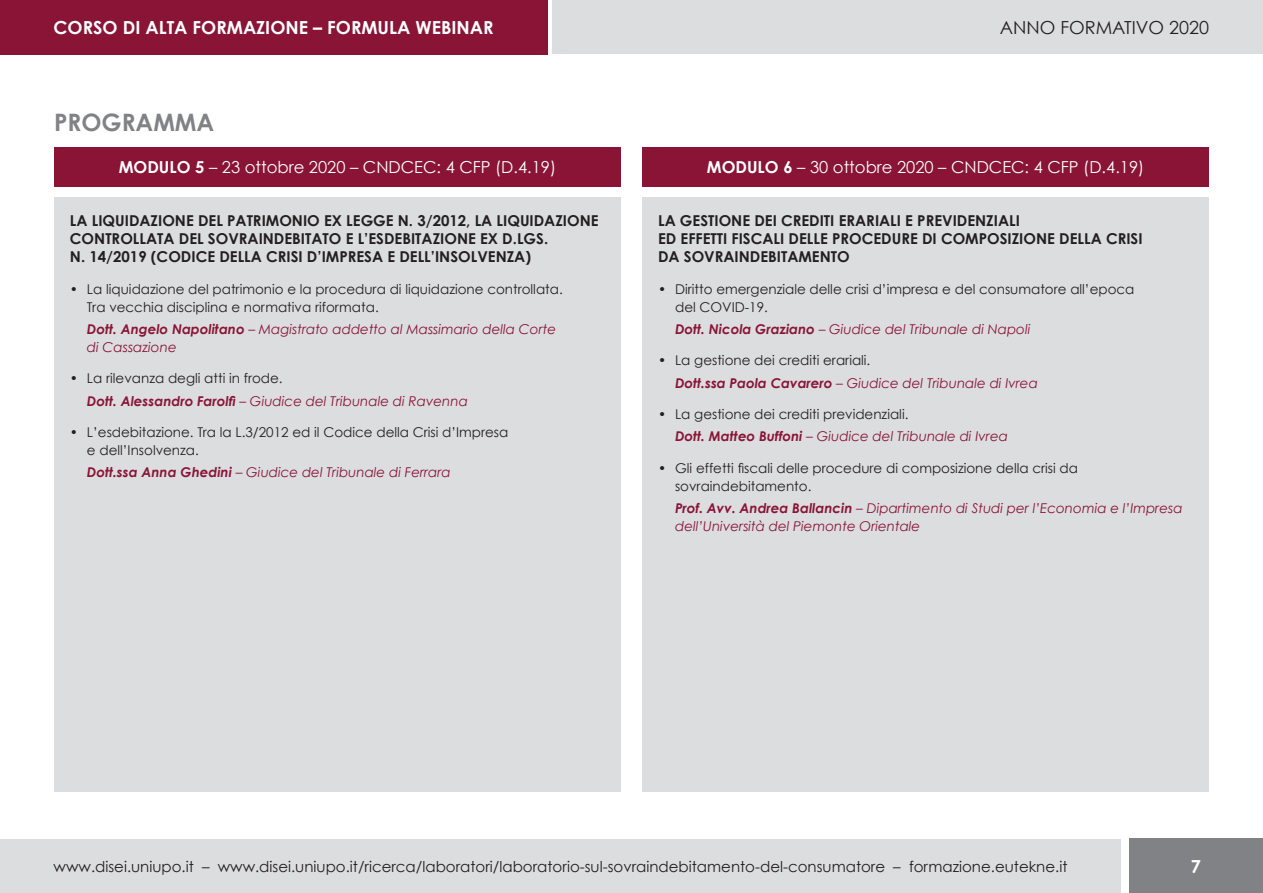
<style>
.page{position:relative;width:1263px;height:893px;background:#fff}
.page>*{position:absolute;margin:0;border:0;box-sizing:border-box;transform-origin:0 0}
.t1{font:700 24px "Century Gothic";color:#808285}
.t2{font:700 18px "Century Gothic";color:#fff}
.t3{font:18px "Century Gothic";color:#231f20}
.t4{font:16.5px "Century Gothic";color:#fff}
.t5{font:700 15px/18px "Century Gothic";color:#231f20}
.t6{font:15px "Century Gothic";color:#231f20}
.t7{font:13.5px/18px "Century Gothic";color:#231f20}
.t8{font:italic 13.5px/18px "Century Gothic";color:#891436}
.s1{font-weight:700}
</style>
<div class="page">
<div style="left:0;top:0;width:548px;height:54px;background:#891436"></div>
<div style="left:552px;top:0;width:711px;height:54px;background:#dcdddf"></div>
<div style="left:0;top:839px;width:1120px;height:54px;background:#dcdddf"></div>
<div style="left:1129px;top:839px;width:134px;height:54px;background:#808285"></div>
<div style="left:54px;top:147px;width:567px;height:40px;background:#891436"></div>
<div style="left:54px;top:198px;width:567px;height:594px;background:#dcdddf"></div>
<div style="left:642px;top:147px;width:567px;height:40px;background:#891436"></div>
<div style="left:642px;top:198px;width:567px;height:594px;background:#dcdddf"></div>
<h2 class="t2" style="left:54px;top:16px;width:441px">CORSO DI ALTA FORMAZIONE – FORMULA WEBINAR</h2>
<h2 class="t3" style="left:1000px;top:16px;width:211px">ANNO FORMATIVO 2020</h2>
<p class="t1" style="left:54px;top:107px;width:162px">PROGRAMMA</p>
<p class="t4" style="left:119px;top:157px;width:439px"><span class="s1">MODULO 5</span> – 23 ottobre 2020 – CNDCEC: 4 CFP (D.4.19)</p>
<p class="t5" style="left:70px;top:211px;width:530px">LA LIQUIDAZIONE DEL PATRIMONIO EX LEGGE N. 3/2012, LA LIQUIDAZIONE<br>CONTROLLATA DEL SOVRAINDEBITATO E L’ESDEBITAZIONE EX D.LGS.</p>
<p class="t5" style="left:70px;top:247px;width:463px">N. 14/2019 (CODICE DELLA CRISI D’IMPRESA E DELL’INSOLVENZA)</p>
<p class="t7" style="left:70px;top:279px;width:494px">• La liquidazione del patrimonio e la procedura di liquidazione controllata.</p>
<p class="t7" style="left:87px;top:297px;width:293px">Tra vecchia disciplina e normativa riformata.</p>
<p class="t8" style="left:87px;top:320px;width:471px"><span class="s1">Dott. Angelo Napolitano</span> – Magistrato addetto al Massimario della Corte</p>
<p class="t8" style="left:87px;top:338px;width:91px">di Cassazione</p>
<p class="t7" style="left:70px;top:369px;width:214px">• La rilevanza degli atti in frode.</p>
<p class="t8" style="left:87px;top:391px;width:382px"><span class="s1">Dott. Alessandro Farolfi</span> – Giudice del Tribunale di Ravenna</p>
<p class="t7" style="left:70px;top:423px;width:440px">• L’esdebitazione. Tra la L.3/2012 ed il Codice della Crisi d’Impresa</p>
<p class="t7" style="left:87px;top:441px;width:113px">e dell’Insolvenza.</p>
<p class="t8" style="left:87px;top:463px;width:365px"><span class="s1">Dott.ssa Anna Ghedini</span> – Giudice del Tribunale di Ferrara</p>
<p class="t4" style="left:707px;top:157px;width:439px"><span class="s1">MODULO 6</span> – 30 ottobre 2020 – CNDCEC: 4 CFP (D.4.19)</p>
<p class="t5" style="left:658px;top:211px;width:363px">LA GESTIONE DEI CREDITI ERARIALI E PREVIDENZIALI</p>
<p class="t5" style="left:658px;top:229px;width:486px">ED EFFETTI FISCALI DELLE PROCEDURE DI COMPOSIZIONE DELLA CRISI</p>
<p class="t5" style="left:658px;top:247px;width:193px">DA SOVRAINDEBITAMENTO</p>
<p class="t7" style="left:658px;top:279px;width:478px">• Diritto emergenziale delle crisi d’impresa e del consumatore all’epoca</p>
<p class="t7" style="left:675px;top:297px;width:94px">del COVID-19.</p>
<p class="t8" style="left:675px;top:320px;width:357px"><span class="s1">Dott. Nicola Graziano</span> – Giudice del Tribunale di Napoli</p>
<p class="t7" style="left:658px;top:351px;width:214px">• La gestione dei crediti erariali.</p>
<p class="t8" style="left:675px;top:373px;width:364px"><span class="s1">Dott.ssa Paola Cavarero</span> – Giudice del Tribunale di Ivrea</p>
<p class="t7" style="left:658px;top:405px;width:252px">• La gestione dei crediti previdenziali.</p>
<p class="t8" style="left:675px;top:427px;width:334px"><span class="s1">Dott. Matteo Buffoni</span> – Giudice del Tribunale di Ivrea</p>
<p class="t7" style="left:675px;top:459px;width:404px;text-indent:-17px">• Gli effetti fiscali delle procedure di composizione della crisi da sovraindebitamento.</p>
<p class="t8" style="left:675px;top:499px;width:509px"><span class="s1">Prof. Avv. Andrea Ballancin</span> – Dipartimento di Studi per l’Economia e l’Impresa dell’Università del Piemonte Orientale</p>
<p class="t6" style="left:54px;top:858px;width:1015px">www.disei.uniupo.it – www.disei.uniupo.it/ricerca/laboratori/laboratorio-sul-sovraindebitamento-del-consumatore – formazione.eutekne.it</p>
<h2 class="t2" style="left:1191px;top:855px;width:12px">7</h2>
</div>
